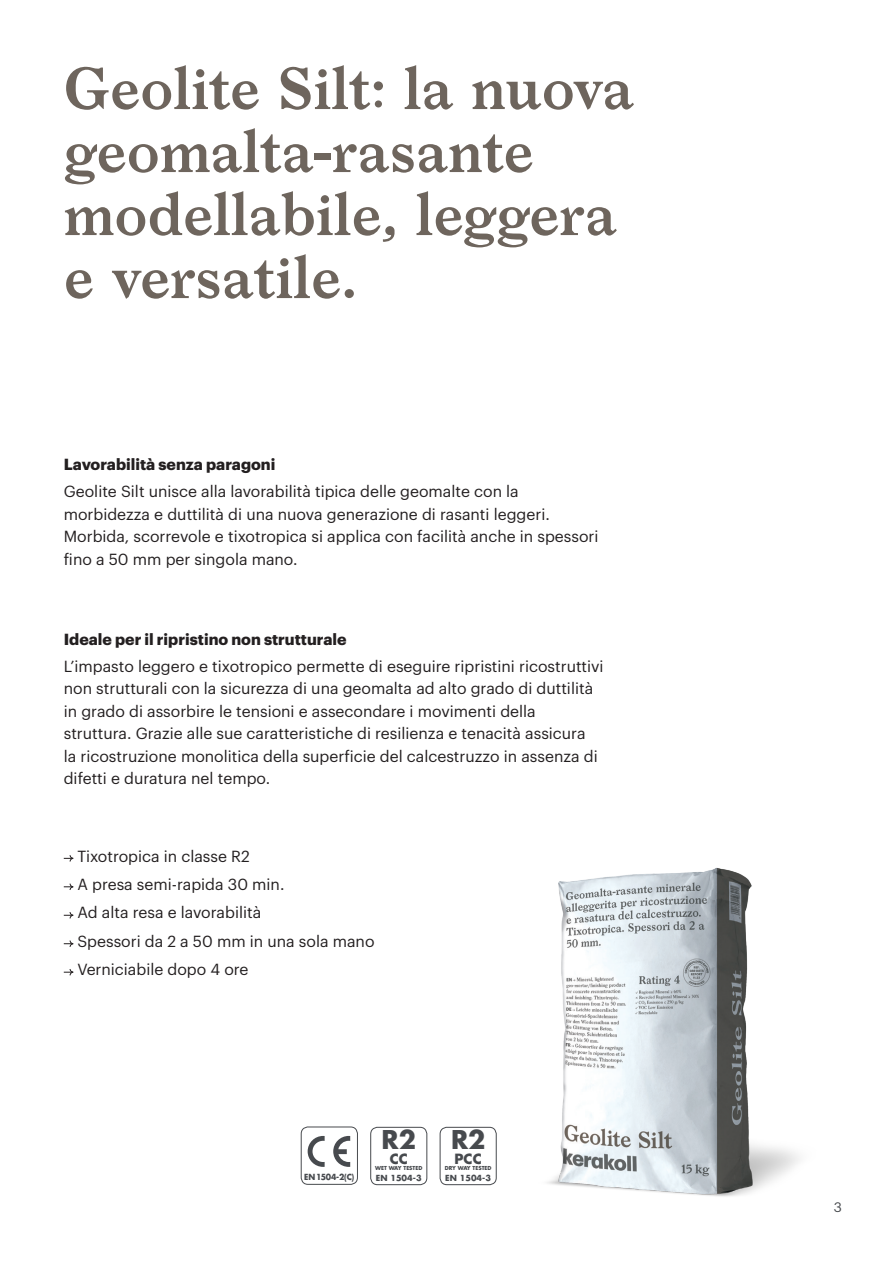
<style>
.page{position:relative;width:893px;height:1263px;background:#fff}
.page>*{position:absolute;margin:0;border:0;box-sizing:border-box;transform-origin:0 0}
.testi_grandi_modificato{font:600 57px/63px "Larish Neue";color:#6e655d}
.t1{font:700 25.2px "Futura Std";color:#474a4e}
.Elenco_Numerato_LV1{font:15.75px/22.5px "Graphik";color:#231f20}
.Elenco_Numerato_LV1-2{font:700 15.75px "Graphik";color:#231f20}
.t2{font:700 13.8px "Futura Std";color:#474a4e}
.t3{font:13.5px "Graphik";color:#474a4e}
.t4{font:700 8.25px "Futura Std";letter-spacing:-.03em;color:#474a4e;scale:.95 1}
.t5{font:700 8.1px "Futura Std";color:#474a4e}
.t6{font:700 5.4px "Futura Std";color:#474a4e}
</style>
<div class="page">
<img style="left:460px;top:867px;width:340px;height:330px">
<div style="left:370px;top:1127px;width:57px;height:58px;border:1px solid #474a4e;border-radius:7px"></div>
<div style="left:440px;top:1127px;width:57px;height:58px;border:1px solid #474a4e;border-radius:7px"></div>
<svg style="left:64px;top:855px;width:10px;height:7px"></svg>
<svg style="left:64px;top:883px;width:10px;height:7px"></svg>
<svg style="left:64px;top:912px;width:10px;height:7px"></svg>
<svg style="left:64px;top:940px;width:10px;height:7px"></svg>
<svg style="left:64px;top:969px;width:10px;height:7px"></svg>
<div style="left:301px;top:1126px;width:57px;height:59px;border:1px solid #474a4e;border-radius:7px"></div>
<svg style="left:308px;top:1136px;width:17px;height:31px"></svg>
<svg style="left:333px;top:1136px;width:17px;height:31px"></svg>
<p class="testi_grandi_modificato" style="left:64px;top:53px;width:572px">Geolite Silt: la nuova geomalta-rasante modellabile, leggera</p>
<p class="testi_grandi_modificato" style="left:64px;top:242px;width:295px">e versatile.</p>
<p class="Elenco_Numerato_LV1-2" style="left:64px;top:452px;width:213px">Lavorabilità senza paragoni</p>
<p class="Elenco_Numerato_LV1" style="left:64px;top:479px;width:536px">Geolite Silt unisce alla lavorabilità tipica delle geomalte con la morbidezza e duttilità di una nuova generazione di rasanti leggeri.<br>Morbida, scorrevole e tixotropica si applica con facilità anche in spessori fino a 50 mm per singola mano.</p>
<p class="Elenco_Numerato_LV1-2" style="left:64px;top:627px;width:284px">Ideale per il ripristino non strutturale</p>
<p class="Elenco_Numerato_LV1" style="left:64px;top:653px;width:541px">L’impasto leggero e tixotropico permette di eseguire ripristini ricostruttivi non strutturali con la sicurezza di una geomalta ad alto grado di duttilità in grado di assorbire le tensioni e assecondare i movimenti della struttura. Grazie alle sue caratteristiche di resilienza e tenacità assicura<br>la ricostruzione monolitica della superficie del calcestruzzo in assenza di difetti e duratura nel tempo.</p>
<p class="Elenco_Numerato_LV1" style="left:77px;top:843px;width:174px">Tixotropica in classe R2</p>
<p class="Elenco_Numerato_LV1" style="left:77px;top:872px;width:209px">A presa semi-rapida 30 min.</p>
<p class="Elenco_Numerato_LV1" style="left:77px;top:900px;width:185px">Ad alta resa e lavorabilità</p>
<p class="Elenco_Numerato_LV1" style="left:77px;top:929px;width:299px">Spessori da 2 a 50 mm in una sola mano</p>
<p class="Elenco_Numerato_LV1" style="left:77px;top:957px;width:173px">Verniciabile dopo 4 ore</p>
<p class="t4" style="left:304px;top:1171px;width:54px">EN 1504-2(C)</p>
<p class="t1" style="left:382px;top:1123px;width:36px">R2</p>
<p class="t6" style="left:375px;top:1165px;width:49px">WET WAY TESTED</p>
<p class="t2" style="left:390px;top:1150px;width:20px">CC</p>
<p class="t5" style="left:376px;top:1172px;width:47px">EN 1504-3</p>
<p class="t1" style="left:451px;top:1123px;width:36px">R2</p>
<p class="t6" style="left:445px;top:1165px;width:48px">DRY WAY TESTED</p>
<p class="t2" style="left:455px;top:1150px;width:29px">PCC</p>
<p class="t5" style="left:445px;top:1172px;width:47px">EN 1504-3</p>
<p class="t3" style="left:834px;top:1197px;width:10px">3</p>
</div>
